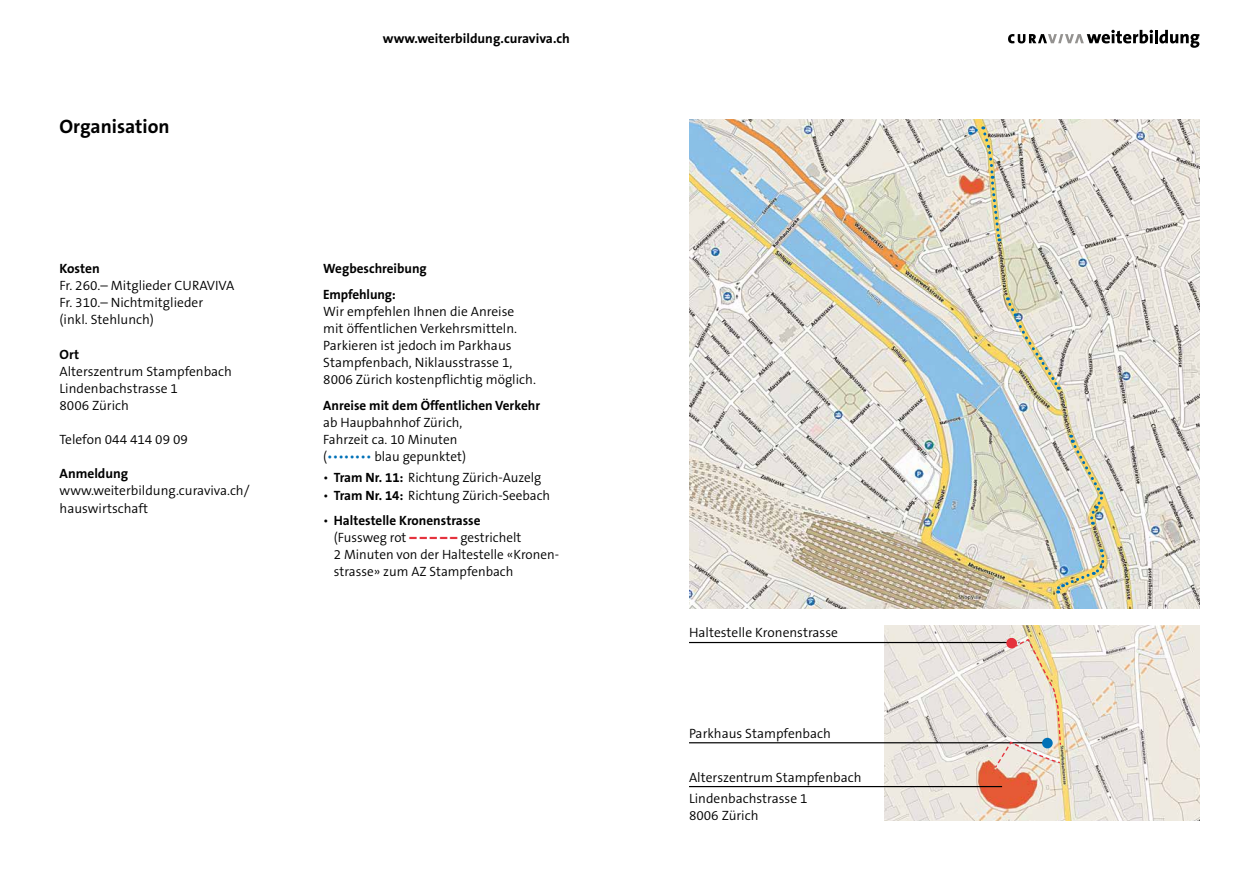
<style>
.page{position:relative;width:1259px;height:893px;background:#fff}
.page>*{position:absolute;margin:0;border:0;box-sizing:border-box;transform-origin:0 0}
.t1{font:700 19.5px "The Sans B7";color:#000}
.t2{font:300 13.5px/17.1px "The Sans B4";color:#000}
.t3{font:700 13.5px/25.7px "The Sans B7";color:#000}
.s1{color:#0071b7}
.s2{font-family:"The Sans B7";font-weight:700}
.s3{font-family:"The Sans B4";font-weight:300}
.s4{font-family:"The Sans B9";font-weight:900;color:#e5323d}
</style>
<div class="page">
<svg style="left:1008px;top:30px;width:191px;height:18px"></svg>
<img style="left:884px;top:625px;width:315px;height:196px">
<hr style="left:689px;top:742px;width:357px;height:1px;background:#000">
<hr style="left:689px;top:642px;width:321px;height:1px;background:#000">
<img style="left:689px;top:119px;width:510px;height:489px">
<img style="left:970px;top:125px;width:32px;height:116px">
<img style="left:1005px;top:297px;width:56px;height:93px">
<img style="left:1067px;top:435px;width:38px;height:90px">
<img style="left:1054px;top:549px;width:51px;height:44px">
<hr style="left:689px;top:786px;width:313px;height:1px;background:#000">
<svg style="left:993px;top:638px;width:68px;height:131px;background:#e5dacd"></svg>
<h1 class="t1" style="left:60px;top:116px;width:112px">Organisation</h1>
<p class="t3" style="left:60px;top:256px;width:42px">Kosten</p>
<p class="t2" style="left:60px;top:278px;width:176px">Fr. 260.– Mitglieder CURAVIVA<br>Fr. 310.– Nichtmitglieder (inkl. Stehlunch)</p>
<p class="t3" style="left:60px;top:342px;width:21px">Ort</p>
<p class="t2" style="left:60px;top:363px;width:174px">Alterszentrum Stampfenbach<br>Lindenbachstrasse 1<br>8006 Zürich</p>
<p class="t2" style="left:60px;top:432px;width:130px">Telefon 044 414 09 09</p>
<p class="t3" style="left:60px;top:462px;width:70px">Anmeldung</p>
<p class="t2" style="left:60px;top:483px;width:191px">www.weiterbildung.curaviva.ch/ hauswirtschaft</p>
<p class="t3" style="left:383px;top:27px;width:189px">www.weiterbildung.curaviva.ch</p>
<p class="t3" style="left:323px;top:256px;width:105px">Wegbeschreibung<br>Empfehlung:</p>
<p class="t2" style="left:323px;top:303px;width:214px">Wir empfehlen Ihnen die Anreise mit öffentlichen Verkehrsmitteln.<br>Parkieren ist jedoch im Parkhaus Stampfenbach, Niklausstrasse 1, 8006 Zürich kostenpflichtig möglich.</p>
<p class="t3" style="left:323px;top:393px;width:218px">Anreise mit dem Öffentlichen Verkehr</p>
<p class="t2" style="left:323px;top:415px;width:144px">ab Haupbahnhof Zürich,<br>Fahrzeit ca. 10 Minuten (<span class="s1">••••••••</span> blau gepunktet)</p>
<p class="t2" style="left:323px;top:470px;width:220px">• <span class="s2">Tram Nr. 11:</span> Richtung Zürich-Auzelg</p>
<p class="t2" style="left:323px;top:487px;width:228px">• <span class="s2">Tram Nr. 14:</span> Richtung Zürich-Seebach</p>
<p class="t3" style="left:323px;top:509px;width:159px"><span class="s3">•</span> Haltestelle Kronenstrasse</p>
<p class="t2" style="left:334px;top:530px;width:225px">(Fussweg rot <span class="s4">– – – – –</span> gestrichelt<br>2 Minuten von der Haltestelle «Kronen&shy;strasse» zum AZ Stampfenbach</p>
<p class="t2" style="left:689px;top:625px;width:150px">Haltestelle Kronenstrasse</p>
<p class="t2" style="left:689px;top:725px;width:143px">Parkhaus Stampfenbach</p>
<p class="t2" style="left:689px;top:767px;width:174px;line-height:21.3px">Alterszentrum Stampfenbach<br>Lindenbachstrasse 1</p>
<p class="t2" style="left:689px;top:808px;width:71px">8006 Zürich</p>
</div>
